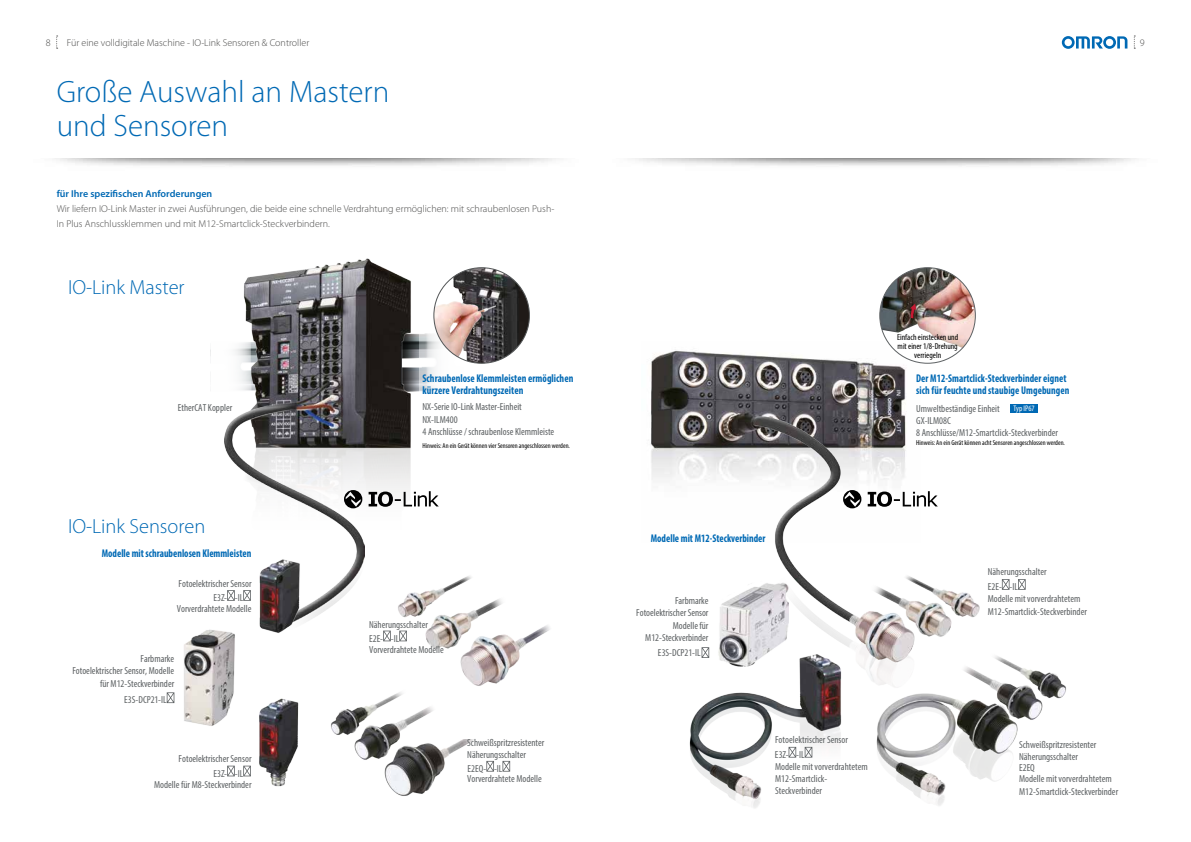
<style>
.page{position:relative;width:1191px;height:842px;background:#fff}
.page>*{position:absolute;margin:0;border:0;box-sizing:border-box;transform-origin:0 0}
.t1{font:300 31px/34px "Myriad Pro";color:#0069b4}
.t2{font:300 20.4px "Myriad Pro";color:#0069b4}
.t3{font:700 condensed 11.2px/12.1px "Myriad Pro";letter-spacing:.005em;color:#0069b4;scale:.9 1}
.t4{font:700 condensed 11.2px/12.3px "Myriad Pro";letter-spacing:.005em;color:#0069b4;scale:.91 1}
.t5{font:condensed 10.2px/12.3px "Myriad Pro";color:#5d6163}
.t6{font:300 10px/15px "Myriad Pro";color:#4a4a49}
.t7{font:600 10px "Myriad Pro";color:#0069b4}
.t8{font:condensed 8.7px/9.2px "Myriad Pro";color:#000;text-align:center}
.t9{font:condensed 8.2px "Myriad Pro";color:#fff}
.t10{font:condensed 7.1px "Myriad Pro";color:#000}
</style>
<div class="page">
<svg style="left:1061px;top:36px;width:66px;height:13px"></svg>
<svg style="left:1133px;top:36px;width:2px;height:13px"></svg>
<svg style="left:56px;top:36px;width:2px;height:13px"></svg>
<img style="left:650px;top:350px;width:270px;height:130px">
<img style="left:210px;top:258px;width:223px;height:235px">
<img style="left:383px;top:576px;width:89px;height:66px">
<img style="left:387px;top:582px;width:115px;height:63px">
<img style="left:430px;top:615px;width:120px;height:71px">
<img style="left:947px;top:591px;width:33px;height:42px">
<img style="left:331px;top:696px;width:102px;height:64px">
<img style="left:368px;top:739px;width:121px;height:57px">
<img style="left:259px;top:698px;width:40px;height:89px">
<img style="left:184px;top:629px;width:51px;height:97px">
<img style="left:995px;top:656px;width:18px;height:8px">
<img style="left:964px;top:664px;width:102px;height:56px">
<img style="left:689px;top:647px;width:153px;height:161px">
<img style="left:752px;top:415px;width:195px;height:286px">
<img style="left:870px;top:685px;width:158px;height:121px">
<img style="left:225px;top:395px;width:140px;height:245px">
<img style="left:256px;top:554px;width:62px;height:86px">
<img style="left:459px;top:268px;width:46px;height:5px">
<img style="left:434px;top:273px;width:95px;height:90px">
<div style="left:879px;top:268px;width:96px;height:95px;background:#fff;border-radius:50%"></div>
<img style="left:879px;top:268px;width:96px;height:80px">
<svg style="left:910px;top:304px;width:6px;height:14px"></svg>
<img style="left:716px;top:579px;width:72px;height:87px">
<svg style="left:344px;top:490px;width:18px;height:18px"></svg>
<svg style="left:368px;top:491px;width:71px;height:16px"></svg>
<svg style="left:843px;top:490px;width:18px;height:18px"></svg>
<svg style="left:867px;top:491px;width:70px;height:16px"></svg>
<svg style="left:227px;top:590px;width:8px;height:11px"></svg>
<svg style="left:243px;top:590px;width:8px;height:11px"></svg>
<svg style="left:167px;top:692px;width:7px;height:11px"></svg>
<svg style="left:227px;top:766px;width:8px;height:10px"></svg>
<svg style="left:243px;top:766px;width:8px;height:10px"></svg>
<svg style="left:383px;top:631px;width:8px;height:10px"></svg>
<svg style="left:399px;top:631px;width:8px;height:10px"></svg>
<svg style="left:486px;top:761px;width:8px;height:11px"></svg>
<svg style="left:502px;top:761px;width:8px;height:11px"></svg>
<svg style="left:1002px;top:579px;width:7px;height:11px"></svg>
<svg style="left:1018px;top:579px;width:7px;height:11px"></svg>
<svg style="left:788px;top:747px;width:8px;height:11px"></svg>
<svg style="left:804px;top:747px;width:8px;height:11px"></svg>
<svg style="left:701px;top:647px;width:8px;height:11px"></svg>
<div style="left:1010px;top:404px;width:28px;height:9px;background:#0069b4"></div>
<p class="t6" style="left:46px;top:36px;width:6px">8</p>
<p class="t6" style="left:67px;top:36px;width:244px">Für eine volldigitale Maschine - IO-Link Sensoren &amp; Controller</p>
<p class="t6" style="left:1140px;top:36px;width:6px">9</p>
<h1 class="t1" style="left:57px;top:75px;width:334px">Große Auswahl an Mastern und Sensoren</h1>
<p class="t7" style="left:57px;top:188px;width:157px">für Ihre spezifischen Anforderungen</p>
<p class="t6" style="left:57px;top:202px;width:499px">Wir liefern IO-Link Master in zwei Ausführungen, die beide eine schnelle Verdrahtung ermöglichen: mit schraubenlosen Push-<br>In Plus Anschlussklemmen und mit M12-Smartclick-Steckverbindern.</p>
<h2 class="t2" style="left:68px;top:276px;width:118px">IO-Link Master</h2>
<p class="t5" style="left:178px;top:402px;width:56px">EtherCAT Koppler</p>
<h2 class="t2" style="left:68px;top:515px;width:139px">IO-Link Sensoren</h2>
<p class="t3" style="left:102px;top:546px;width:168px">Modelle mit schraubenlosen Klemmleisten</p>
<p class="t5" style="left:179px;top:577px;width:74px">Fotoelektrischer Sensor</p>
<p class="t5" style="left:213px;top:591px;width:31px">E3Z- -IL</p>
<p class="t5" style="left:177px;top:602px;width:76px">Vorverdrahtete Modelle</p>
<p class="t5" style="left:72px;top:652px;width:103px;text-align:right">Farbmarke<br>Fotoelektrischer Sensor, Modelle für M12-Steckverbinder</p>
<p class="t5" style="left:124px;top:693px;width:44px">E3S-DCP21-IL</p>
<p class="t5" style="left:179px;top:752px;width:74px">Fotoelektrischer Sensor</p>
<p class="t5" style="left:154px;top:778px;width:99px">Modelle für M8-Steckverbinder</p>
<p class="t5" style="left:213px;top:767px;width:31px">E3Z- -IL</p>
<p class="t8" style="left:897px;top:332px;width:63px">Einfach einstecken und mit einer 1/8-Drehung verriegeln</p>
<p class="t4" style="left:422px;top:372px;width:167px">Schraubenlose Klemmleisten ermöglichen kürzere Verdrahtungszeiten</p>
<p class="t3" style="left:916px;top:372px;width:172px">Der M12-Smartclick-Steckverbinder eignet sich für feuchte und staubige Umgebungen</p>
<p class="t5" style="left:422px;top:401px;width:133px">NX-Serie IO-Link Master-Einheit<br>NX-ILM400<br>4 Anschlüsse / schraubenlose Klemmleiste</p>
<p class="t10" style="left:422px;top:441px;width:149px">Hinweis: An ein Gerät können vier Sensoren angeschlossen werden.</p>
<p class="t5" style="left:369px;top:618px;width:60px">Näherungsschalter</p>
<p class="t5" style="left:369px;top:643px;width:76px">Vorverdrahtete Modelle</p>
<p class="t5" style="left:369px;top:632px;width:32px">E2E- -IL</p>
<p class="t5" style="left:467px;top:736px;width:79px">Schweißspritzresistenter<br>Näherungsschalter</p>
<p class="t5" style="left:467px;top:772px;width:76px">Vorverdrahtete Modelle</p>
<p class="t5" style="left:467px;top:762px;width:36px">E2EQ- -IL</p>
<p class="t3" style="left:651px;top:531px;width:129px">Modelle mit M12-Steckverbinder</p>
<p class="t5" style="left:636px;top:594px;width:74px;text-align:right">Farbmarke<br>Fotoelektrischer Sensor<br>Modelle für<br>M12-Steckverbinder</p>
<p class="t5" style="left:658px;top:646px;width:44px">E3S-DCP21-IL</p>
<p class="t5" style="left:775px;top:733px;width:74px">Fotoelektrischer Sensor</p>
<p class="t5" style="left:775px;top:748px;width:31px">E3Z- -IL</p>
<p class="t5" style="left:775px;top:760px;width:94px">Modelle mit vorverdrahtetem<br>M12-Smartclick-<br>Steckverbinder</p>
<p class="t5" style="left:916px;top:402px;width:143px">Umweltbeständige Einheit<br>GX-ILM08C<br>8 Anschlüsse/M12-Smartclick-Steckverbinder</p>
<p class="t10" style="left:916px;top:438px;width:150px">Hinweis: An ein Gerät können acht Sensoren angeschlossen werden.</p>
<p class="t9" style="left:1013px;top:404px;width:23px">Typ IP67</p>
<p class="t5" style="left:987px;top:565px;width:60px">Näherungsschalter</p>
<p class="t5" style="left:987px;top:593px;width:101px">Modelle mit vorverdrahtetem<br>M12-Smartclick-Steckverbinder</p>
<p class="t5" style="left:988px;top:580px;width:32px">E2E- -IL</p>
<p class="t5" style="left:1019px;top:738px;width:79px">Schweißspritzresistenter<br>Näherungsschalter</p>
<p class="t5" style="left:1019px;top:761px;width:17px">E2EQ</p>
<p class="t5" style="left:1019px;top:773px;width:101px">Modelle mit vorverdrahtetem<br>M12-Smartclick-Steckverbinder</p>
</div>
